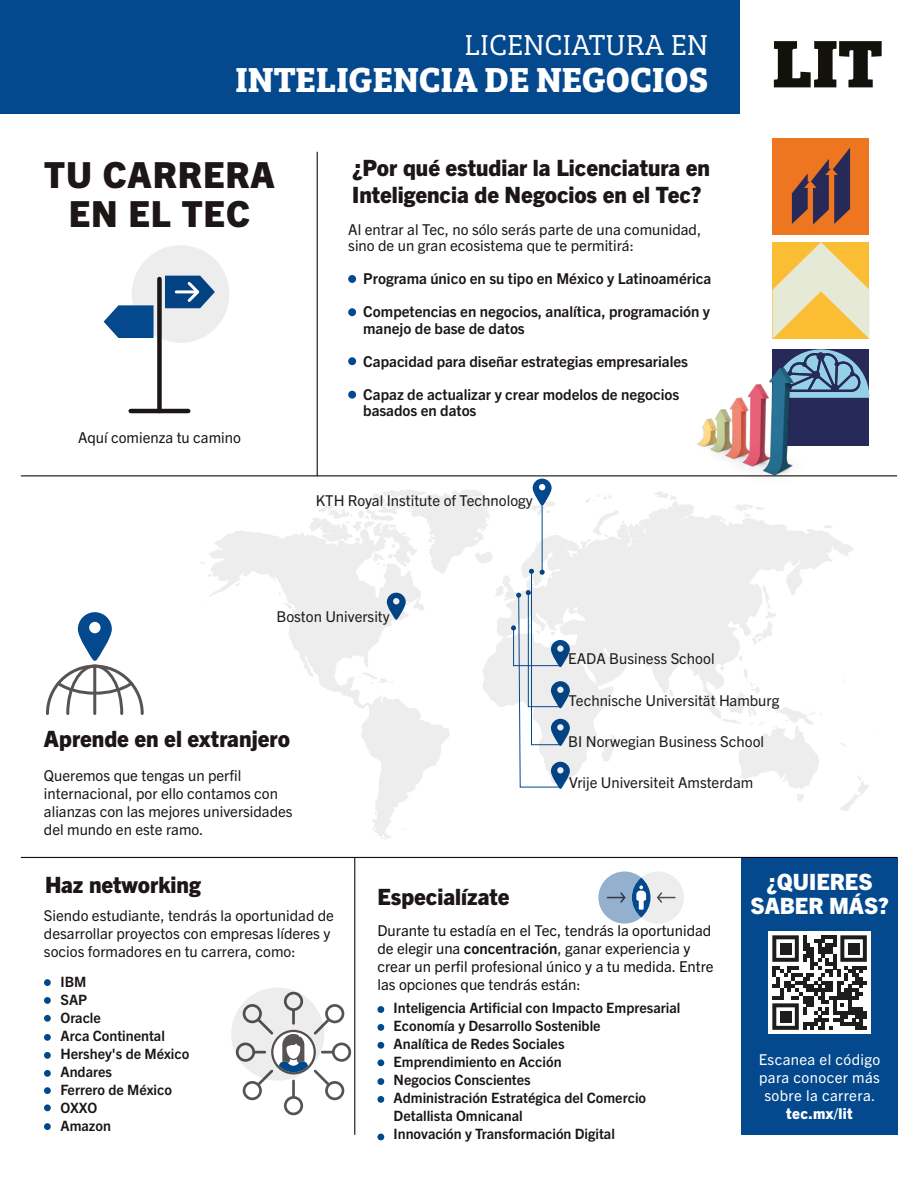
<style>
.page{position:relative;width:918px;height:1188px;background:#fff}
.page>*{position:absolute;margin:0;border:0;box-sizing:border-box;transform-origin:0 0}
.t1{font:700 36px "Bree Serif";color:#fff}
.t2{font:800 36px/39px "Trade Gothic Next LT Pro";letter-spacing:.025em;color:#1c1616;text-align:center}
.t3{font:30px "Bree Serif Lt";color:#fff}
.t4{font:800 22.5px/27px "Trade Gothic Next LT Pro";color:#1c1616}
.t5{font:800 22.5px/24px "Trade Gothic Next LT Pro";color:#fff;text-align:center}
.t6{font:15px/18px "Trade Gothic Next LT Pro";color:#1c1616}
.t7{font:700 15px/16.5px "Trade Gothic Next LT Pro";color:#1c1616}
.t8{font:15px/18px "Trade Gothic Next LT Pro";color:#13110c}
.t9{font:15px "Trade Gothic Next LT Pro";color:#1d1d1b}
.t10{font:15px/18px "Trade Gothic Next LT Pro";letter-spacing:.025em;color:#fff;text-align:center}
.t11{font:800 15px "Trade Gothic Next LT Pro";letter-spacing:.025em;color:#fff}
.t12{font:700 14.25px/18px "Trade Gothic Next LT Pro";color:#1c1616}
.s1{font-family:"Bree Serif Eb";font-weight:400;font-size:69.6px;color:#13110c}
.s2{font-weight:700}
</style>
<div class="page">
<svg style="left:570px;top:501px;width:283px;height:278px;fill:#ededed"></svg>
<svg style="left:209px;top:530px;width:205px;height:305px"></svg>
<svg style="left:601px;top:734px;width:15px;height:28px"></svg>
<svg style="left:668px;top:689px;width:6px;height:8px"></svg>
<svg style="left:751px;top:585px;width:25px;height:59px"></svg>
<svg style="left:284px;top:602px;width:8px;height:7px"></svg>
<svg style="left:273px;top:578px;width:4px;height:5px"></svg>
<svg style="left:235px;top:580px;width:6px;height:6px"></svg>
<svg style="left:839px;top:775px;width:30px;height:36px"></svg>
<svg style="left:374px;top:811px;width:3px;height:4px"></svg>
<svg style="left:380px;top:833px;width:12px;height:7px"></svg>
<svg style="left:586px;top:493px;width:26px;height:9px"></svg>
<svg style="left:587px;top:509px;width:38px;height:33px"></svg>
<svg style="left:733px;top:504px;width:32px;height:14px"></svg>
<svg style="left:824px;top:525px;width:9px;height:4px"></svg>
<svg style="left:840px;top:743px;width:7px;height:4px"></svg>
<svg style="left:722px;top:518px;width:4px;height:3px"></svg>
<svg style="left:655px;top:492px;width:22px;height:8px"></svg>
<svg style="left:278px;top:590px;width:5px;height:5px"></svg>
<svg style="left:697px;top:655px;width:126px;height:146px"></svg>
<div style="left:0;top:0;width:740px;height:114px;background:#04488e"></div>
<hr style="left:21px;top:857px;width:876px;height:1px;background:#13110d">
<hr style="left:21px;top:475px;width:876px;height:1px;background:#13110d">
<hr style="left:317px;top:152px;width:1px;height:324px;background:#13110d">
<hr style="left:354px;top:857px;width:1px;height:278px;background:#13110d">
<div style="left:348px;top:275px;width:8px;height:8px;background:#04488e;border-radius:50%"></div>
<div style="left:348px;top:308px;width:8px;height:8px;background:#04488e;border-radius:50%"></div>
<div style="left:348px;top:391px;width:8px;height:8px;background:#04488e;border-radius:50%"></div>
<div style="left:348px;top:357px;width:8px;height:8px;background:#04488e;border-radius:50%"></div>
<hr style="left:131px;top:409px;width:57px;height:4px;background:#1c1616">
<div style="left:157px;top:279px;width:5px;height:132px;background:#1c1616"></div>
<div style="left:741px;top:857px;width:157px;height:278px;background:#04488e"></div>
<div style="left:377px;top:1042px;width:7px;height:7px;background:#004a8c;border-radius:50%"></div>
<div style="left:377px;top:1006px;width:7px;height:7px;background:#004a8c;border-radius:50%"></div>
<div style="left:377px;top:1024px;width:7px;height:7px;background:#004a8c;border-radius:50%"></div>
<div style="left:377px;top:1059px;width:7px;height:7px;background:#004a8c;border-radius:50%"></div>
<div style="left:377px;top:1078px;width:7px;height:7px;background:#004a8c;border-radius:50%"></div>
<div style="left:377px;top:1096px;width:7px;height:7px;background:#004a8c;border-radius:50%"></div>
<div style="left:377px;top:1134px;width:7px;height:6px;background:#004a8c;border-radius:50%"></div>
<svg style="left:46px;top:612px;width:98px;height:103px"></svg>
<svg style="left:231px;top:988px;width:120px;height:127px"></svg>
<svg style="left:598px;top:871px;width:86px;height:53px"></svg>
<svg style="left:104px;top:245px;width:125px;height:98px"></svg>
<div style="left:44px;top:1015px;width:7px;height:7px;background:#004a8c;border-radius:50%"></div>
<div style="left:44px;top:1034px;width:7px;height:7px;background:#004a8c;border-radius:50%"></div>
<div style="left:44px;top:979px;width:7px;height:7px;background:#004a8c;border-radius:50%"></div>
<div style="left:44px;top:997px;width:7px;height:7px;background:#004a8c;border-radius:50%"></div>
<div style="left:44px;top:1052px;width:7px;height:7px;background:#004a8c;border-radius:50%"></div>
<div style="left:44px;top:1070px;width:7px;height:7px;background:#004a8c;border-radius:50%"></div>
<div style="left:44px;top:1087px;width:7px;height:7px;background:#004a8c;border-radius:50%"></div>
<div style="left:44px;top:1104px;width:7px;height:7px;background:#004a8c;border-radius:50%"></div>
<div style="left:44px;top:1123px;width:7px;height:7px;background:#004a8c;border-radius:50%"></div>
<svg style="left:308px;top:479px;width:262px;height:310px"></svg>
<div style="left:773px;top:349px;width:96px;height:97px;background:#272958"></div>
<svg style="left:773px;top:242px;width:96px;height:97px;background:#efd488"></svg>
<div style="left:773px;top:138px;width:96px;height:96px;background:#ee7621"></div>
<svg style="left:792px;top:148px;width:58px;height:77px"></svg>
<svg style="left:821px;top:349px;width:48px;height:49px"></svg>
<img style="left:657px;top:330px;width:164px;height:164px">
<div style="left:769px;top:932px;width:102px;height:102px;background:#fff"></div>
<svg style="left:772px;top:935px;width:95px;height:95px"></svg>
<div style="left:780px;top:943px;width:11px;height:11px;background:#1d1d1b"></div>
<div style="left:848px;top:943px;width:11px;height:11px;background:#1d1d1b"></div>
<div style="left:780px;top:1011px;width:11px;height:11px;background:#1d1d1b"></div>
<h2 class="t3" style="left:464px;top:23px;width:245px">LICENCIATURA EN</h2>
<h1 class="t1" style="left:236px;top:51px;width:649px">INTELIGENCIA DE NEGOCIOS <span class="s1">LIT</span></h1>
<h1 class="t2" style="left:44px;top:153px;width:232px">TU CARRERA<br>EN EL TEC</h1>
<h3 class="t4" style="left:352px;top:152px;width:359px">¿Por qué estudiar la Licenciatura en<br>Inteligencia de Negocios en el Tec?</h3>
<p class="t6" style="left:348px;top:220px;width:354px;line-height:16.5px">Al entrar al Tec, no sólo serás parte de una comunidad, sino de un gran ecosistema que te permitirá:</p>
<p class="t7" style="left:363px;top:269px;width:350px">Programa único en su tipo en México y Latinoamérica</p>
<p class="t7" style="left:363px;top:302px;width:348px">Competencias en negocios, analítica, programación y manejo de base de datos</p>
<p class="t7" style="left:363px;top:352px;width:326px">Capacidad para diseñar estrategias empresariales</p>
<p class="t7" style="left:363px;top:385px;width:317px">Capaz de actualizar y crear modelos de negocios basados en datos</p>
<p class="t6" style="left:78px;top:428px;width:164px">Aquí comienza tu camino</p>
<p class="t9" style="left:316px;top:490px;width:218px">KTH Royal Institute of Technology</p>
<p class="t9" style="left:277px;top:606px;width:115px">Boston University</p>
<h3 class="t4" style="left:44px;top:723px;width:248px">Aprende en el extranjero</h3>
<p class="t6" style="left:44px;top:766px;width:250px">Queremos que tengas un perfil internacional, por ello contamos con alianzas con las mejores universidades del mundo en este ramo.</p>
<p class="t9" style="left:568px;top:649px;width:148px">EADA Business School</p>
<p class="t9" style="left:569px;top:690px;width:212px">Technische Universität Hamburg</p>
<p class="t9" style="left:568px;top:731px;width:197px">BI Norwegian Business School</p>
<p class="t9" style="left:569px;top:772px;width:186px">Vrije Universiteit Amsterdam</p>
<h3 class="t4" style="left:45px;top:870px;width:157px">Haz networking</h3>
<p class="t6" style="left:44px;top:905px;width:292px">Siendo estudiante, tendrás la oportunidad de desarrollar proyectos con empresas líderes y socios formadores en tu carrera, como:</p>
<p class="t12" style="left:61px;top:972px;width:130px">IBM<br>SAP<br>Oracle<br>Arca Continental<br>Hershey's de México<br>Andares<br>Ferrero de México<br>OXXO<br>Amazon</p>
<h3 class="t4" style="left:377px;top:882px;width:134px">Especialízate</h3>
<p class="t8" style="left:377px;top:921px;width:338px">Durante tu estadía en el Tec, tendrás la oportunidad de elegir una <span class="s2">concentración</span>, ganar experiencia y crear un perfil profesional único y a tu medida. Entre las opciones que tendrás están:</p>
<p class="t12" style="left:394px;top:998px;width:288px">Inteligencia Artificial con Impacto Empresarial Economía y Desarrollo Sostenible<br>Analítica de Redes Sociales<br>Emprendimiento en Acción<br>Negocios Conscientes<br>Administración Estratégica del Comercio Detallista Omnicanal<br>Innovación y Transformación Digital</p>
<h3 class="t5" style="left:750px;top:868px;width:140px">¿QUIERES<br>SABER MÁS?</h3>
<p class="t10" style="left:759px;top:1050px;width:123px">Escanea el código para conocer más sobre la carrera.</p>
<p class="t11" style="left:786px;top:1103px;width:68px">tec.mx/lit</p>
</div>
